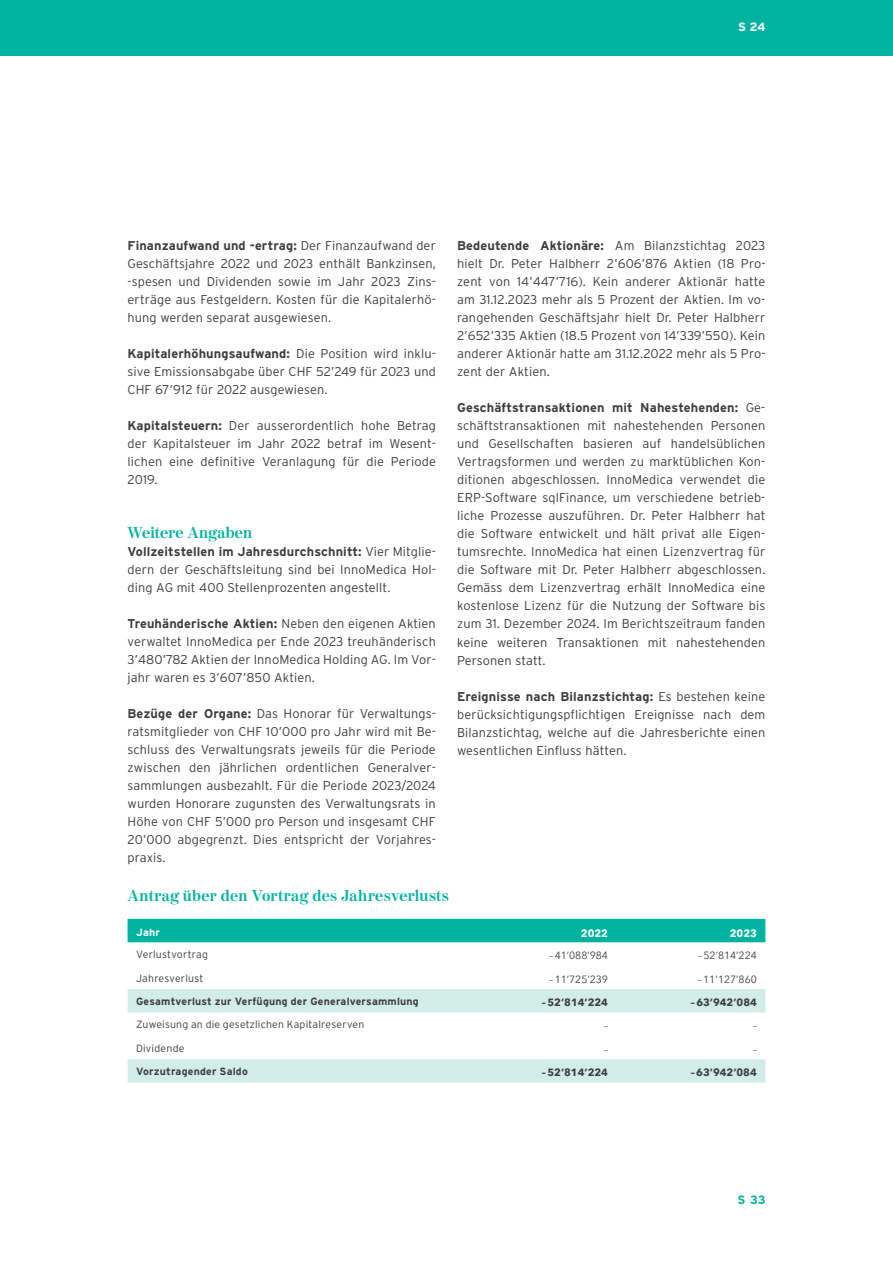
<style>
.page{position:relative;width:893px;height:1263px;background:#fff}
.page>*{position:absolute;margin:0;border:0;box-sizing:border-box;transform-origin:0 0}
.t1{font:700 15.75px "Moderno FB";letter-spacing:.015em;color:#00b3a0}
.t2{font:300 12.75px/18px "Interstate";letter-spacing:.01em;color:#3e3e3f;text-align:justify}
.t3{font:700 12px "Interstate";color:#00b3a0}
.t4{font:700 12px "Interstate";color:#fff}
.t5{font:300 10.5px "Interstate";letter-spacing:.02em;color:#3e3e3f}
.t6{font:700 10.5px "Interstate";letter-spacing:.02em;color:#3e3e3f}
.t7{font:10.5px "Avenir Next";color:#3e3e3f}
.t8{font:700 10.5px "Avenir Next";color:#3e3e3f}
.t9{font:700 10.5px "Avenir Next";color:#fff}
.t10{font:700 10.5px "Interstate";color:#fff}
.s1{font-weight:700}
</style>
<div class="page">
<div style="left:0;top:0;width:893px;height:55px;background:#00b3a0"></div>
<div style="left:128px;top:919px;width:637px;height:23px;background:#00b3a0"></div>
<svg style="left:128px;top:989px;width:637px;height:93px"></svg>
<p class="t4" style="left:738px;top:20px;width:29px">S 24</p>
<p class="t2" style="left:128px;top:237px;width:310px"><span class="s1">Finanzaufwand und -ertrag:</span> Der Finanzaufwand der Geschäftsjahre 2022 und 2023 enthält Bankzinsen, -spesen und Dividenden sowie im Jahr 2023 Zins&shy;erträge aus Festgeldern. Kosten für die Kapitalerhö&shy;hung werden separat ausgewiesen.</p>
<p class="t2" style="left:128px;top:345px;width:310px"><span class="s1">Kapitalerhöhungsaufwand:</span> Die Position wird inklu&shy;sive Emissionsabgabe über CHF 52’249 für 2023 und CHF 67’912 für 2022 ausgewiesen.</p>
<p class="t2" style="left:128px;top:417px;width:310px"><span class="s1">Kapitalsteuern:</span> Der ausserordentlich hohe Betrag der Kapitalsteuer im Jahr 2022 betraf im Wesent&shy;lichen eine definitive Veranlagung für die Periode 2019.</p>
<p class="t1" style="left:128px;top:524px;width:126px">Weitere Angaben</p>
<p class="t2" style="left:128px;top:543px;width:310px"><span class="s1">Vollzeitstellen im Jahresdurchschnitt:</span> Vier Mitglie&shy;dern der Geschäftsleitung sind bei InnoMedica Hol&shy;ding AG mit 400 Stellenprozenten angestellt.</p>
<p class="t2" style="left:128px;top:615px;width:310px"><span class="s1">Treuhänderische Aktien:</span> Neben den eigenen Aktien verwaltet InnoMedica per Ende 2023 treuhänderisch 3’480’782 Aktien der InnoMedica Holding AG. Im Vor&shy;jahr waren es 3’607’850 Aktien.</p>
<p class="t2" style="left:128px;top:705px;width:310px"><span class="s1">Bezüge der Organe:</span> Das Honorar für Verwaltungs&shy;ratsmitglieder von CHF 10’000 pro Jahr wird mit Be&shy;schluss des Verwaltungsrats jeweils für die Periode zwischen den jährlichen ordentlichen Generalver&shy;sammlungen ausbezahlt. Für die Periode 2023/2024 wurden Honorare zugunsten des Verwaltungsrats in Höhe von CHF 5’000 pro Person und insgesamt CHF 20’000 abgegrenzt. Dies entspricht der Vorjahres&shy;praxis.</p>
<p class="t2" style="left:457px;top:237px;width:310px"><span class="s1">Bedeutende Aktionäre:</span> Am Bilanzstichtag 2023 hielt Dr. Peter Halbherr 2’606’876 Aktien (18 Pro&shy;zent von 14’447’716). Kein anderer Aktionär hatte am 31.12.2023 mehr als 5 Prozent der Aktien. Im vo&shy;rangehenden Geschäftsjahr hielt Dr. Peter Halbherr 2’652’335 Aktien (18.5 Prozent von 14’339’550). Kein anderer Aktionär hatte am 31.12.2022 mehr als 5 Pro&shy;zent der Aktien.</p>
<p class="t2" style="left:457px;top:399px;width:310px"><span class="s1">Geschäftstransaktionen mit Nahestehenden:</span> Ge&shy;schäftstransaktionen mit nahestehenden Personen und Gesellschaften basieren auf handelsüblichen Vertragsformen und werden zu marktüblichen Kon&shy;ditionen abgeschlossen. InnoMedica verwendet die ERP-Software sqlFinance, um verschiedene betrieb&shy;liche Prozesse auszuführen. Dr. Peter Halbherr hat die Software entwickelt und hält privat alle Eigen&shy;tumsrechte. InnoMedica hat einen Lizenzvertrag für die Software mit Dr. Peter Halbherr abgeschlossen.<br>Gemäss dem Lizenzvertrag erhält InnoMedica eine kostenlose Lizenz für die Nutzung der Software bis zum 31. Dezember 2024. Im Berichtszeitraum fanden keine weiteren Transaktionen mit nahestehenden Personen statt.</p>
<p class="t2" style="left:457px;top:687px;width:310px"><span class="s1">Ereignisse nach Bilanzstichtag:</span> Es bestehen keine berücksichtigungspflichtigen Ereignisse nach dem Bilanzstichtag, welche auf die Jahresberichte einen wesentlichen Einfluss hätten.</p>
<p class="t1" style="left:128px;top:887px;width:323px">Antrag über den Vortrag des Jahresverlusts</p>
<p class="t10" style="left:136px;top:926px;width:25px">Jahr</p>
<p class="t9" style="left:581px;top:924px;width:29px">2022</p>
<p class="t9" style="left:730px;top:924px;width:29px">2023</p>
<p class="t5" style="left:136px;top:948px;width:73px">Verlustvortrag</p>
<p class="t7" style="left:549px;top:947px;width:60px">–41’088’984</p>
<p class="t7" style="left:698px;top:947px;width:60px">–52’814’224</p>
<p class="t5" style="left:136px;top:972px;width:69px">Jahresverlust</p>
<p class="t7" style="left:549px;top:970px;width:60px">–11’725’239</p>
<p class="t7" style="left:698px;top:970px;width:61px">–11'127’860</p>
<p class="t6" style="left:136px;top:995px;width:284px">Gesamtverlust zur Verfügung der Generalversammlung</p>
<p class="t8" style="left:542px;top:993px;width:68px">–52’814’224</p>
<p class="t8" style="left:691px;top:993px;width:68px">–63’942’084</p>
<p class="t5" style="left:136px;top:1019px;width:230px">Zuweisung an die gesetzlichen Kapitalreserven</p>
<p class="t7" style="left:604px;top:1017px;width:6px">–</p>
<p class="t7" style="left:753px;top:1017px;width:6px">–</p>
<p class="t5" style="left:136px;top:1042px;width:50px">Dividende</p>
<p class="t7" style="left:604px;top:1040px;width:6px">–</p>
<p class="t7" style="left:753px;top:1040px;width:6px">–</p>
<p class="t6" style="left:136px;top:1065px;width:113px">Vorzutragender Saldo</p>
<p class="t8" style="left:542px;top:1063px;width:68px">–52’814’224</p>
<p class="t8" style="left:691px;top:1063px;width:68px">–63’942’084</p>
<p class="t3" style="left:737px;top:1193px;width:30px">S 33</p>
</div>
